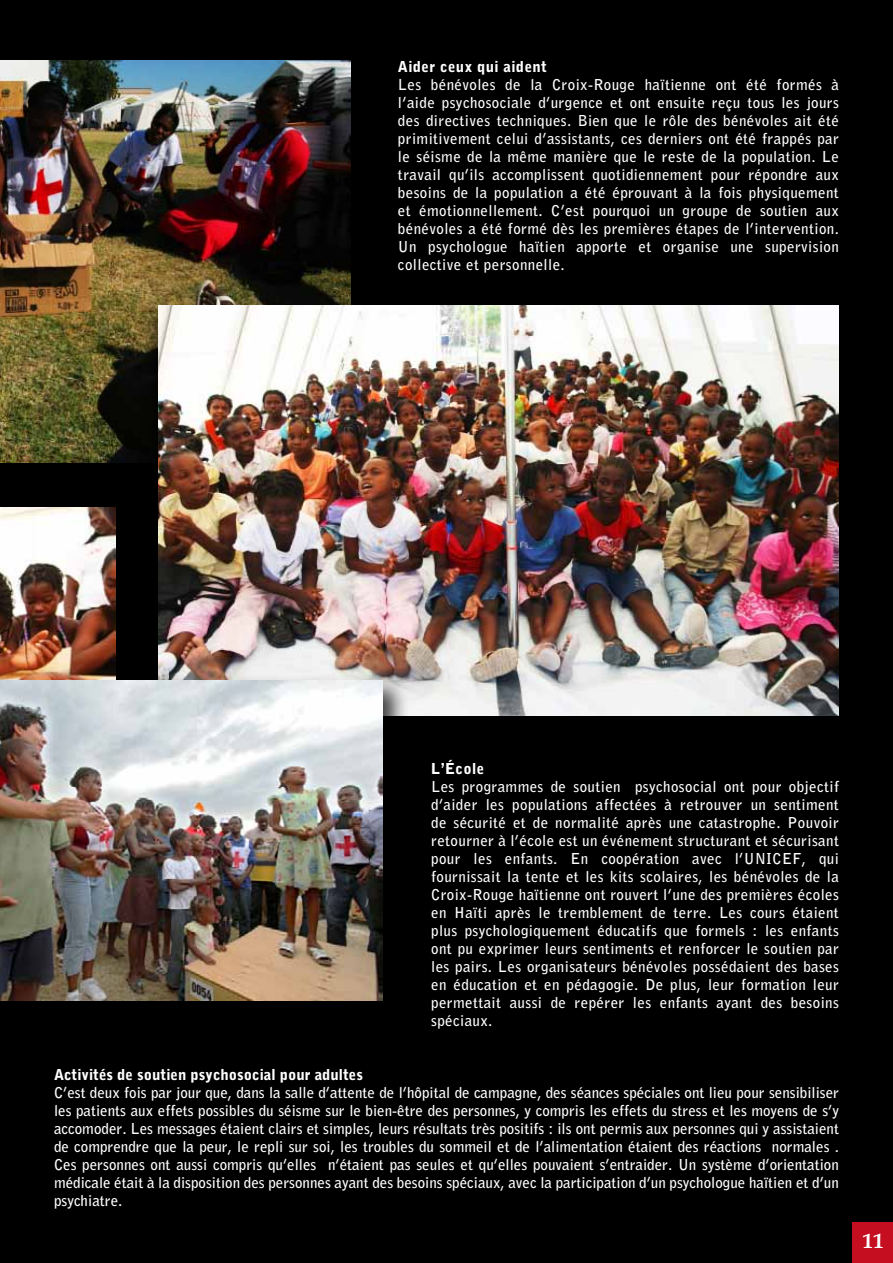
<style>
.page{position:relative;width:893px;height:1263px;background:#000}
.page>*{position:absolute;margin:0;border:0;box-sizing:border-box;transform-origin:0 0}
.t1{font:700 21px "Book Antiqua";color:#fff}
.t2{font:700 15px/18px "Bell Gothic Std";letter-spacing:.025em;color:#fff;text-align:justify}
.t3{font:900 15px "Bell Gothic Std";color:#fff}
.t4{font:900 15px "Bell Gothic Std";letter-spacing:.025em;color:#fff}
</style>
<div class="page">
<div style="left:852px;top:1222px;width:41px;height:41px;background:#c50e1f"></div>
<img style="left:0;top:61px;width:351px;height:401px">
<div style="left:138px;top:302px;width:713px;height:443px;background:#000"></div>
<img style="left:159px;top:305px;width:680px;height:410px">
<img style="left:0;top:508px;width:115px;height:165px">
<div style="left:0;top:673px;width:409px;height:353px;background:#000;opacity:.75"></div>
<img style="left:0;top:680px;width:382px;height:320px">
<p class="t4" style="left:398px;top:58px;width:151px">Aider ceux qui aident</p>
<p class="t2" style="left:398px;top:76px;width:442px">Les bénévoles de la Croix-Rouge haïtienne ont été formés à l’aide psychosociale d’urgence et ont ensuite reçu tous les jours des directives techniques. Bien que le rôle des bénévoles ait été primitivement celui d’assistants, ces derniers ont été frappés par le séisme de la même manière que le reste de la population. Le travail qu’ils accomplissent quotidiennement pour répondre aux besoins de la population a été éprouvant à la fois physiquement et émotionnellement. C’est pourquoi un groupe de soutien aux bénévoles a été formé dès les premières étapes de l’intervention.<br>Un psychologue haïtien apporte et organise une supervision collective et personnelle.</p>
<p class="t3" style="left:431px;top:760px;width:55px">L’École</p>
<p class="t2" style="left:431px;top:778px;width:409px">Les programmes de soutien psychosocial ont pour objectif d’aider les populations affectées à retrouver un sentiment de sécurité et de normalité après une catastrophe. Pouvoir retourner à l’école est un événement structurant et sécurisant pour les enfants. En coopération avec l’UNICEF, qui fournissait la tente et les kits scolaires, les bénévoles de la Croix-Rouge haïtienne ont rouvert l’une des premières écoles en Haïti après le tremblement de terre. Les cours étaient plus psychologiquement éducatifs que formels : les enfants ont pu exprimer leurs sentiments et renforcer le soutien par les pairs. Les organisateurs bénévoles possédaient des bases en éducation et en pédagogie. De plus, leur formation leur permettait aussi de repérer les enfants ayant des besoins spéciaux.</p>
<p class="t3" style="left:54px;top:1066px;width:311px">Activités de soutien psychosocial pour adultes</p>
<p class="t2" style="left:54px;top:1084px;width:787px">C’est deux fois par jour que, dans la salle d’attente de l’hôpital de campagne, des séances spéciales ont lieu pour sensibiliser les patients aux effets possibles du séisme sur le bien-être des personnes, y compris les effets du stress et les moyens de s’y accomoder. Les messages étaient clairs et simples, leurs résultats très positifs : ils ont permis aux personnes qui y assistaient de comprendre que la peur, le repli sur soi, les troubles du sommeil et de l’alimentation étaient des réactions normales .<br>Ces personnes ont aussi compris qu’elles n’étaient pas seules et qu’elles pouvaient s’entraider. Un système d’orientation médicale était à la disposition des personnes ayant des besoins spéciaux, avec la participation d’un psychologue haïtien et d’un psychiatre.</p>
<h1 class="t1" style="left:863px;top:1227px;width:22px">11</h1>
</div>
